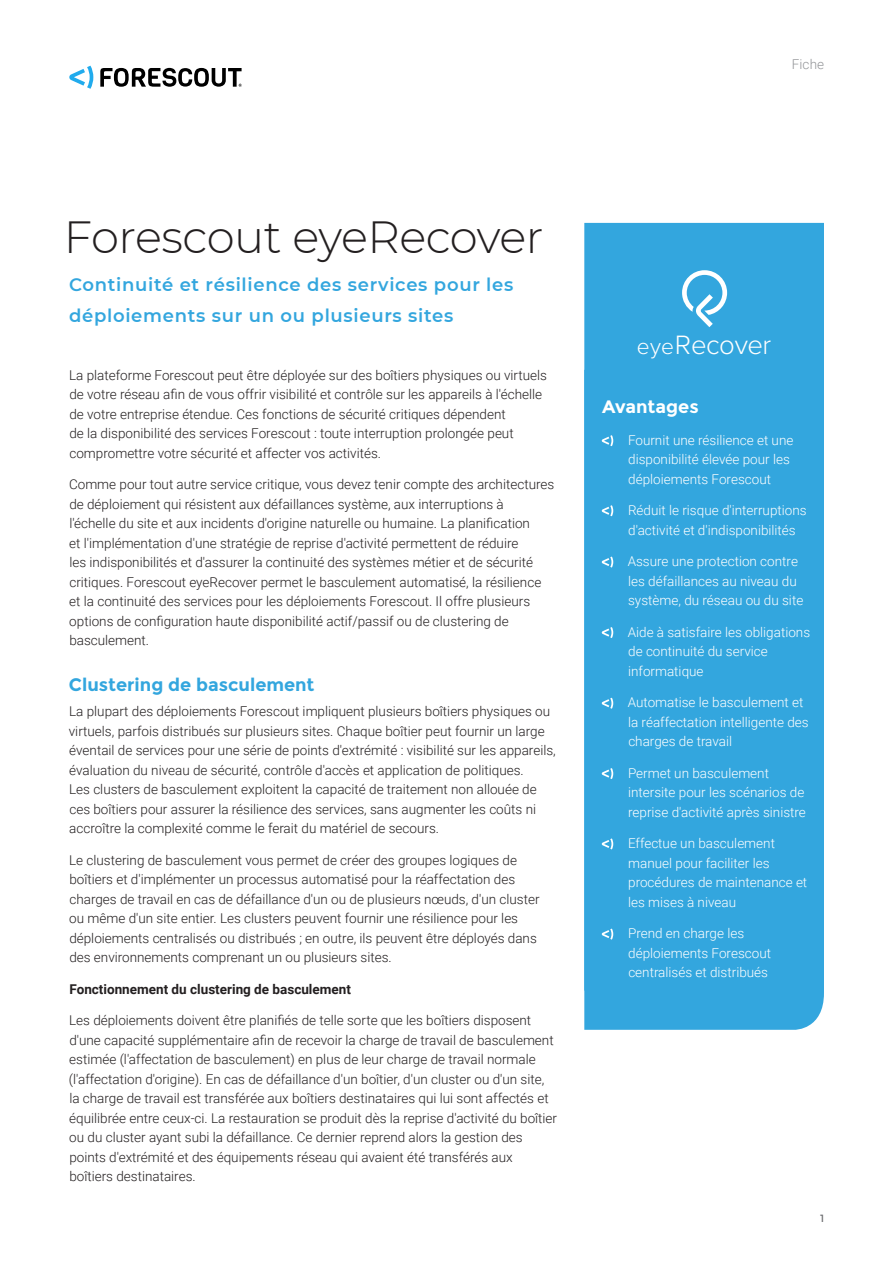
<style>
.page{position:relative;width:893px;height:1263px;background:#fff}
.page>*{position:absolute;margin:0;border:0;box-sizing:border-box;transform-origin:0 0}
.title_small{font:300 45px "Montserrat";letter-spacing:-.01em;color:#231f20}
.t1{font:300 27.45px "Proxima Nova";letter-spacing:-.02em;color:#fff}
.title_small-2{font:600 18px/31.5px "Montserrat";letter-spacing:.04em;color:#33a6de}
.header_small{font:700 18px "Montserrat";color:#33a6de}
.body{font:700 18px "Montserrat";color:#fff}
.body-2{font:300 13.5px/19.5px "Roboto";color:#231f20}
.body-3{font:300 13.5px/19.5px "Roboto";color:#fff}
.body-4{font:700 13.5px "Roboto";color:#231f20}
.t2{font:300 13.5px "Roboto";letter-spacing:.01em;color:#939598}
.t3{font:10.5px "Montserrat";color:#6c6d70}
.s1{font-size:22.8px}
</style>
<div class="page">
<svg style="left:69px;top:66px;width:24px;height:23px"></svg>
<svg style="left:100px;top:68px;width:142px;height:19px"></svg>
<div style="left:584px;top:223px;width:240px;height:807px;background:#33a6de"></div>
<svg style="left:682px;top:270px;width:45px;height:57px"></svg>
<div style="left:584px;top:370px;width:240px;height:620px;background:#33a6de"></div>
<svg style="left:602px;top:435px;width:11px;height:11px"></svg>
<svg style="left:602px;top:505px;width:11px;height:11px"></svg>
<svg style="left:602px;top:556px;width:11px;height:12px"></svg>
<svg style="left:602px;top:627px;width:11px;height:11px"></svg>
<svg style="left:602px;top:698px;width:11px;height:11px"></svg>
<svg style="left:602px;top:768px;width:11px;height:11px"></svg>
<svg style="left:602px;top:838px;width:11px;height:11px"></svg>
<svg style="left:602px;top:928px;width:11px;height:12px"></svg>
<p class="t2" style="left:792px;top:54px;width:34px">Fiche</p>
<p class="title_small" style="left:64px;top:207px;width:481px">Forescout eyeRecover</p>
<p class="title_small-2" style="left:69px;top:268px;width:446px">Continuité et résilience des services pour les déploiements sur un ou plusieurs sites</p>
<p class="body-2" style="left:69px;top:365px;width:479px">La plateforme Forescout peut être déployée sur des boîtiers physiques ou virtuels de votre réseau afin de vous offrir visibilité et contrôle sur les appareils à l'échelle de votre entreprise étendue. Ces fonctions de sécurité critiques dépendent<br>de la disponibilité des services Forescout : toute interruption prolongée peut compromettre votre sécurité et affecter vos activités.</p>
<p class="body-2" style="left:69px;top:474px;width:487px">Comme pour tout autre service critique, vous devez tenir compte des architectures de déploiement qui résistent aux défaillances système, aux interruptions à<br>l'échelle du site et aux incidents d'origine naturelle ou humaine. La planification<br>et l'implémentation d'une stratégie de reprise d'activité permettent de réduire<br>les indisponibilités et d'assurer la continuité des systèmes métier et de sécurité critiques. Forescout eyeRecover permet le basculement automatisé, la résilience et la continuité des services pour les déploiements Forescout. Il offre plusieurs options de configuration haute disponibilité actif/passif ou de clustering de basculement.</p>
<p class="header_small" style="left:69px;top:673px;width:247px">Clustering de basculement</p>
<p class="body-2" style="left:69px;top:701px;width:488px">La plupart des déploiements Forescout impliquent plusieurs boîtiers physiques ou virtuels, parfois distribués sur plusieurs sites. Chaque boîtier peut fournir un large éventail de services pour une série de points d'extrémité : visibilité sur les appareils, évaluation du niveau de sécurité, contrôle d'accès et application de politiques.<br>Les clusters de basculement exploitent la capacité de traitement non allouée de ces boîtiers pour assurer la résilience des services, sans augmenter les coûts ni accroître la complexité comme le ferait du matériel de secours.</p>
<p class="body-2" style="left:69px;top:849px;width:472px">Le clustering de basculement vous permet de créer des groupes logiques de boîtiers et d'implémenter un processus automatisé pour la réaffectation des charges de travail en cas de défaillance d'un ou de plusieurs nœuds, d'un cluster ou même d'un site entier. Les clusters peuvent fournir une résilience pour les déploiements centralisés ou distribués ; en outre, ils peuvent être déployés dans des environnements comprenant un ou plusieurs sites.</p>
<p class="body-4" style="left:69px;top:979px;width:283px">Fonctionnement du clustering de basculement</p>
<p class="body-2" style="left:69px;top:1010px;width:490px">Les déploiements doivent être planifiés de telle sorte que les boîtiers disposent d'une capacité supplémentaire afin de recevoir la charge de travail de basculement estimée (l'affectation de basculement) en plus de leur charge de travail normale (l'affectation d'origine). En cas de défaillance d'un boîtier, d'un cluster ou d'un site, la charge de travail est transférée aux boîtiers destinataires qui lui sont affectés et équilibrée entre ceux-ci. La restauration se produit dès la reprise d'activité du boîtier ou du cluster ayant subi la défaillance. Ce dernier reprend alors la gestion des points d'extrémité et des équipements réseau qui avaient été transférés aux boîtiers destinataires.</p>
<p class="t1" style="left:637px;top:324px;width:136px"><span class="s1">eye</span>Recover</p>
<p class="body" style="left:602px;top:396px;width:98px">Avantages</p>
<p class="body-3" style="left:628px;top:430px;width:167px">Fournit une résilience et une disponibilité élevée pour les déploiements Forescout</p>
<p class="body-3" style="left:628px;top:500px;width:180px">Réduit le risque d'interruptions d'activité et d'indisponibilités</p>
<p class="body-3" style="left:628px;top:551px;width:177px">Assure une protection contre les défaillances au niveau du système, du réseau ou du site</p>
<p class="body-3" style="left:628px;top:622px;width:184px">Aide à satisfaire les obligations de continuité du service informatique</p>
<p class="body-3" style="left:628px;top:692px;width:183px">Automatise le basculement et la réaffectation intelligente des charges de travail</p>
<p class="body-3" style="left:628px;top:763px;width:179px">Permet un basculement intersite pour les scénarios de reprise d'activité après sinistre</p>
<p class="body-3" style="left:628px;top:833px;width:181px">Effectue un basculement manuel pour faciliter les procédures de maintenance et les mises à niveau</p>
<p class="body-3" style="left:628px;top:923px;width:145px">Prend en charge les déploiements Forescout centralisés et distribués</p>
<p class="t3" style="left:820px;top:1213px;width:6px">1</p>
</div>
